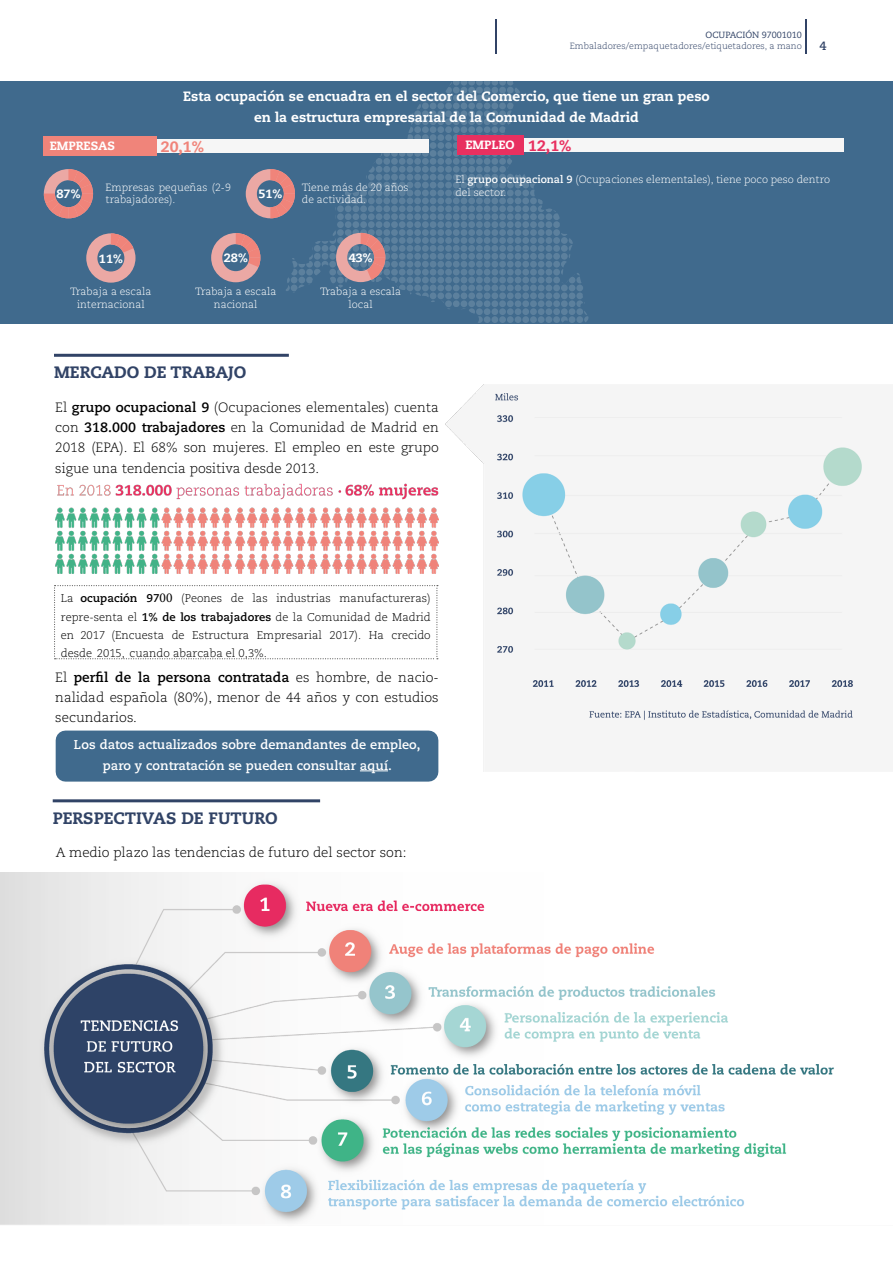
<style>
.page{position:relative;width:893px;height:1263px;background:#fff}
.page>*{position:absolute;margin:0;border:0;box-sizing:border-box;transform-origin:0 0}
.t1{font:800 16.5px "Caecilia LT Std";color:#314366}
.t2{font:800 15px "Caecilia LT Std";color:#f0847a}
.t3{font:300 13.5px/20.2px "Caecilia LT Std";color:#000;text-align:justify}
.t4{font:800 13.5px/20.2px "Caecilia LT Std";color:#fff;text-align:center}
.t5{font:700 12.75px/20.2px "Caecilia LT Std";color:#fff;text-align:center}
.t6{font:800 12px "Caecilia LT Std";color:#fff}
.t7{font:700 12px "Caecilia LT Std";color:#314366}
.t8{font:300 11.25px/19.2px "Caecilia LT Std";color:#000}
.t9{font:300 10.5px/12.6px "Caecilia LT Std";color:#fff}
.t10{font:300 9px "Caecilia LT Std";color:#314366}
.t11{font:9px "Caecilia LT Std";color:#314366}
.s1{font-size:15px;color:#e83060}
.s2{font-weight:700}
.s3{font-family:"Minion Pro";font-weight:400;font-size:13.5px}
</style>
<div class="page">
<hr style="left:805px;top:20px;width:1px;height:34px;background:#314366">
<hr style="left:496px;top:20px;width:1px;height:34px;background:#314366">
<hr style="left:54px;top:354px;width:235px;height:3px;background:#314366">
<img style="left:55px;top:484px;width:384px;height:90px">
<div style="left:56px;top:730px;width:382px;height:52px;background:#406a8d"></div>
<svg style="left:360px;top:770px;width:28px;height:1px"></svg>
<hr style="left:53px;top:799px;width:267px;height:3px;background:#314366">
<img style="left:445px;top:384px;width:417px;height:387px">
<svg style="left:54px;top:585px;width:384px;height:74px"></svg>
<img style="left:0;top:872px;width:834px;height:353px">
<div style="left:0;top:81px;width:893px;height:243px;background:#406a8d"></div>
<div style="left:55px;top:139px;width:374px;height:14px;background:#f6f6f6"></div>
<div style="left:43px;top:136px;width:113px;height:20px;background:#f0847a"></div>
<div style="left:457px;top:138px;width:387px;height:14px;background:#f6f6f6"></div>
<div style="left:457px;top:135px;width:67px;height:20px;background:#e83060"></div>
<svg style="left:44px;top:169px;width:49px;height:49px"></svg>
<svg style="left:211px;top:81px;width:280px;height:242px"></svg>
<svg style="left:86px;top:233px;width:50px;height:50px"></svg>
<p class="t11" style="left:706px;top:29px;width:98px">OCUPACIÓN 97001010</p>
<p class="t10" style="left:570px;top:41px;width:234px">Embaladores/empaquetadores/etiquetadores, a mano</p>
<p class="t4" style="left:183px;top:86px;width:528px">Esta ocupación se encuadra en el sector del Comercio, que tiene un gran peso en la estructura empresarial de la Comunidad de Madrid</p>
<p class="t6" style="left:50px;top:138px;width:67px">EMPRESAS</p>
<p class="t2" style="left:161px;top:138px;width:45px">20,1%</p>
<p class="t6" style="left:465px;top:137px;width:108px">EMPLEO <span class="s1">12,1%</span></p>
<p class="t7" style="left:819px;top:39px;width:9px">4</p>
<p class="t9" style="left:106px;top:181px;width:127px">Empresas pequeñas (2-9 trabajadores).</p>
<p class="t9" style="left:302px;top:181px;width:108px">Tiene más de 20 años de actividad.</p>
<p class="t6" style="left:56px;top:187px;width:25px">87%</p>
<p class="t6" style="left:258px;top:187px;width:25px">51%</p>
<p class="t6" style="left:99px;top:251px;width:25px">11%</p>
<p class="t6" style="left:224px;top:251px;width:25px">28%</p>
<p class="t6" style="left:349px;top:250px;width:25px">43%</p>
<p class="t9" style="left:70px;top:285px;width:83px;text-align:center">Trabaja a escala internacional</p>
<p class="t9" style="left:195px;top:285px;width:83px;text-align:center">Trabaja a escala nacional</p>
<p class="t9" style="left:320px;top:285px;width:83px;text-align:center">Trabaja a escala local</p>
<p class="t9" style="left:455px;top:174px;width:376px">El <span class="s2">grupo ocupacional 9</span> (Ocupaciones elementales), tiene poco peso dentro del sector.</p>
<p class="t1" style="left:54px;top:362px;width:194px">MERCADO DE TRABAJO</p>
<p class="t3" style="left:55px;top:397px;width:385px">El <span class="s2">grupo ocupacional 9</span> (Ocupaciones elementales) cuenta con <span class="s2">318.000 trabajadores</span> en la Comunidad de Madrid en 2018 (EPA). El 68% son mujeres. El empleo en este grupo sigue una tendencia positiva desde 2013.</p>
<p class="t8" style="left:61px;top:589px;width:371px">La <span class="s2">ocupación 97</span><span class="s3">00</span> (Peones de las industrias manufactureras) repre-senta el <span class="s2">1% de los trabajadores</span> de la Comunidad de Madrid</p>
<p class="t8" style="left:61px;top:626px;width:371px;line-height:18px">en 2017 (Encuesta de Estructura Empresarial 2017). Ha crecido desde 2015, cuando abarcaba el 0,3%.</p>
<p class="t3" style="left:55px;top:667px;width:385px">El <span class="s2">perfil de la persona contratada</span> es hombre, de nacio&shy;nalidad española (80%), menor de 44 años y con estudios secundarios.</p>
<p class="t5" style="left:74px;top:735px;width:348px">Los datos actualizados sobre demandantes de empleo, paro y contratación se pueden consultar aquí.</p>
<p class="t1" style="left:53px;top:807px;width:226px">PERSPECTIVAS DE FUTURO</p>
<p class="t3" style="left:56px;top:843px;width:352px">A medio plazo las tendencias de futuro del sector son:</p>
</div>
